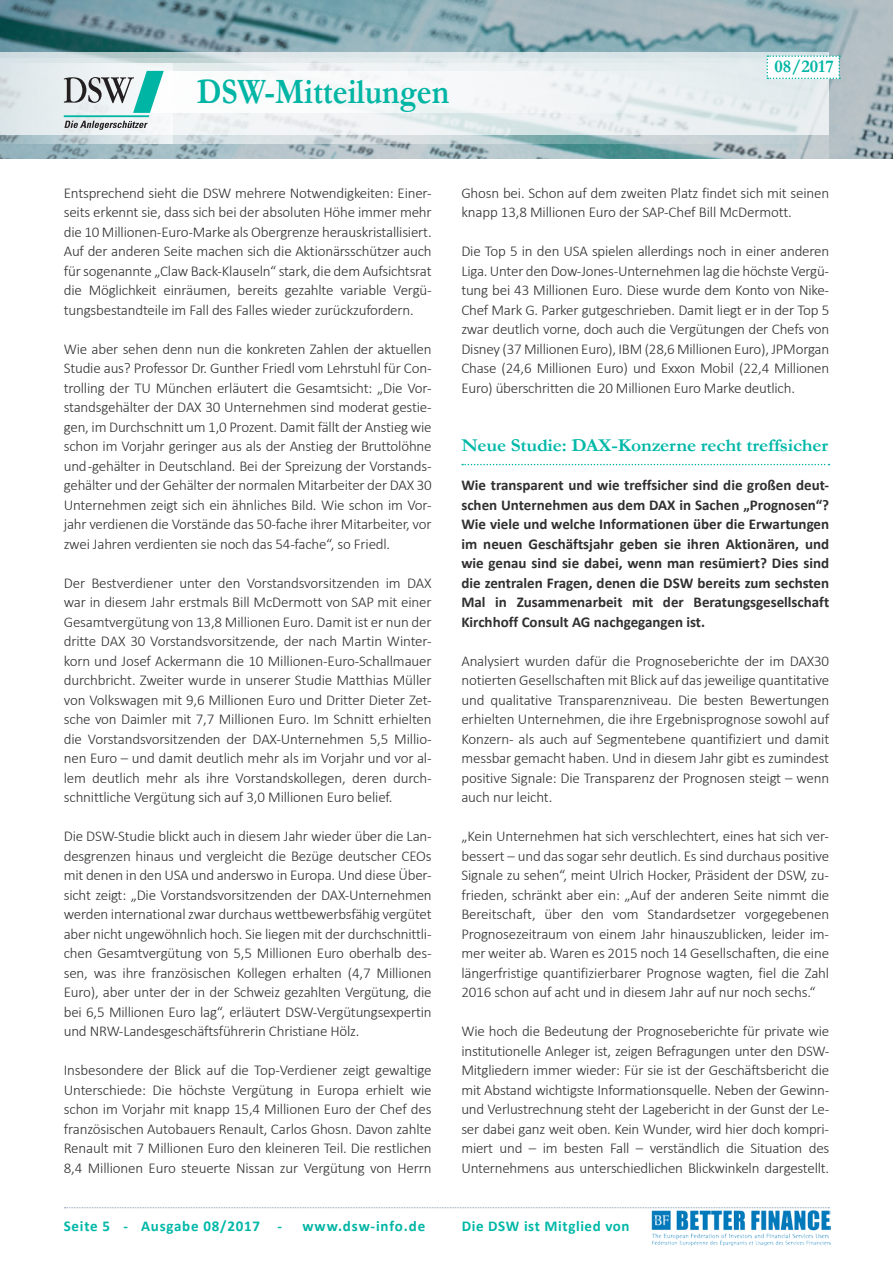
<style>
.page{position:relative;width:893px;height:1263px;background:#fff}
.page>*{position:absolute;margin:0;border:0;box-sizing:border-box;transform-origin:0 0}
.t1{font:700 36px "Garamond";color:#00b5a4;scale:.88 1}
.t2{font:700 18.15px "Garamond";letter-spacing:-.01em;color:#00b8a8;scale:1.08 1}
.t3{font:700 18px "Garamond";color:#00b5a4}
.t4{font:300 15px/19.5px "Calibri";letter-spacing:-.015em;color:#312f30;text-align:justify}
.t5{font:700 15px/19.5px "Calibri";color:#312f30;text-align:justify}
.t6{font:700 15px "Calibri";letter-spacing:.04em;color:#00b8a8}
.t7{font:700 15px "Calibri";letter-spacing:.06em;color:#00b5a4}
</style>
<div class="page">
<img style="left:651px;top:1210px;width:180px;height:36px">
<img style="left:0;top:0;width:893px;height:158px">
<svg style="left:0;top:135px;width:829px;height:24px;background:#a5bcc1"></svg>
<svg style="left:0;top:52px;width:829px;height:83px;fill:#e4ebed"></svg>
<svg style="left:767px;top:55px;width:73px;height:24px"></svg>
<div style="left:149px;top:71px;width:589px;height:42px;background:linear-gradient(to right,#fff,#e7eeef)"></div>
<svg style="left:0;top:63px;width:172px;height:81px;fill:#e2eaed"></svg>
<svg style="left:65px;top:1207px;width:764px;height:1px"></svg>
<svg style="left:64px;top:71px;width:100px;height:59px"></svg>
<svg style="left:462px;top:464px;width:367px;height:1px"></svg>
<h1 class="t1" style="left:197px;top:67px;width:289px">DSW-Mitteilungen</h1>
<p class="t3" style="left:774px;top:54px;width:61px">08/2017</p>
<p class="t4" style="left:64px;top:183px;width:369px">Entsprechend sieht die DSW mehrere Notwendigkeiten: Einer&shy;seits erkennt sie, dass sich bei der absoluten Höhe immer mehr die 10 Millionen-Euro-Marke als Obergrenze herauskristallisiert.<br>Auf der anderen Seite machen sich die Aktionärsschützer auch für sogenannte „Claw Back-Klauseln“ stark, die dem Aufsichtsrat die Möglichkeit einräumen, bereits gezahlte variable Vergü&shy;tungsbestandteile im Fall des Falles wieder zurückzufordern.</p>
<p class="t4" style="left:64px;top:339px;width:369px">Wie aber sehen denn nun die konkreten Zahlen der aktuellen Studie aus? Professor Dr. Gunther Friedl vom Lehrstuhl für Con&shy;trolling der TU München erläutert die Gesamtsicht: „Die Vor&shy;standsgehälter der DAX 30 Unternehmen sind moderat gestie&shy;gen, im Durchschnitt um 1,0 Prozent. Damit fällt der Anstieg wie schon im Vorjahr geringer aus als der Anstieg der Bruttolöhne und -gehälter in Deutschland. Bei der Spreizung der Vorstands&shy;gehälter und der Gehälter der normalen Mitarbeiter der DAX 30<br>Unternehmen zeigt sich ein ähnliches Bild. Wie schon im Vor&shy;jahr verdienen die Vorstände das 50-fache ihrer Mitarbeiter, vor zwei Jahren verdienten sie noch das 54-fache“, so Friedl.</p>
<p class="t4" style="left:64px;top:573px;width:369px">Der Bestverdiener unter den Vorstandsvorsitzenden im DAX war in diesem Jahr erstmals Bill McDermott von SAP mit einer Gesamtvergütung von 13,8 Millionen Euro. Damit ist er nun der dritte DAX 30 Vorstandsvorsitzende, der nach Martin Winter&shy;korn und Josef Ackermann die 10 Millionen-Euro-Schallmauer durchbricht. Zweiter wurde in unserer Studie Matthias Müller von Volkswagen mit 9,6 Millionen Euro und Dritter Dieter Zet&shy;sche von Daimler mit 7,7 Millionen Euro. Im Schnitt erhielten die Vorstandsvorsitzenden der DAX-Unternehmen 5,5 Millio&shy;nen Euro – und damit deutlich mehr als im Vorjahr und vor al&shy;lem deutlich mehr als ihre Vorstandskollegen, deren durch&shy;schnittliche Vergütung sich auf 3,0 Millionen Euro belief.</p>
<p class="t4" style="left:64px;top:826px;width:369px">Die DSW-Studie blickt auch in diesem Jahr wieder über die Lan&shy;desgrenzen hinaus und vergleicht die Bezüge deutscher CEOs mit denen in den USA und anderswo in Europa. Und diese Über&shy;sicht zeigt: „Die Vorstandsvorsitzenden der DAX-Unternehmen werden international zwar durchaus wettbewerbsfähig vergütet aber nicht ungewöhnlich hoch. Sie liegen mit der durchschnittli&shy;chen Gesamtvergütung von 5,5 Millionen Euro oberhalb des&shy;sen, was ihre französischen Kollegen erhalten (4,7 Millionen Euro), aber unter der in der Schweiz gezahlten Vergütung, die bei 6,5 Millionen Euro lag“, erläutert DSW-Vergütungsexpertin und NRW-Landesgeschäftsführerin Christiane Hölz.</p>
<p class="t4" style="left:64px;top:1060px;width:369px">Insbesondere der Blick auf die Top-Verdiener zeigt gewaltige Unterschiede: Die höchste Vergütung in Europa erhielt wie schon im Vorjahr mit knapp 15,4 Millionen Euro der Chef des französischen Autobauers Renault, Carlos Ghosn. Davon zahlte Renault mit 7 Millionen Euro den kleineren Teil. Die restlichen 8,4 Millionen Euro steuerte Nissan zur Vergütung von Herrn</p>
<p class="t4" style="left:461px;top:183px;width:369px">Ghosn bei. Schon auf dem zweiten Platz findet sich mit seinen knapp 13,8 Millionen Euro der SAP-Chef Bill McDermott.</p>
<p class="t4" style="left:461px;top:241px;width:369px">Die Top 5 in den USA spielen allerdings noch in einer anderen Liga. Unter den Dow-Jones-Unternehmen lag die höchste Vergü&shy;tung bei 43 Millionen Euro. Diese wurde dem Konto von Nike-Chef Mark G. Parker gutgeschrieben. Damit liegt er in der Top 5 zwar deutlich vorne, doch auch die Vergütungen der Chefs von Disney (37 Millionen Euro), IBM (28,6 Millionen Euro), JPMorgan Chase (24,6 Millionen Euro) und Exxon Mobil (22,4 Millionen Euro) überschritten die 20 Millionen Euro Marke deutlich.</p>
<p class="t2" style="left:461px;top:433px;width:341px">Neue Studie: DAX-Konzerne recht treffsicher</p>
<p class="t5" style="left:461px;top:475px;width:369px">Wie transparent und wie treffsicher sind die großen deut&shy;schen Unternehmen aus dem DAX in Sachen „Prognosen“?<br>Wie viele und welche Informationen über die Erwartungen im neuen Geschäftsjahr geben sie ihren Aktionären, und wie genau sind sie dabei, wenn man resümiert? Dies sind die zentralen Fragen, denen die DSW bereits zum sechsten Mal in Zusammenarbeit mit der Beratungsgesellschaft Kirchhoff Consult AG nachgegangen ist.</p>
<p class="t4" style="left:461px;top:651px;width:369px">Analysiert wurden dafür die Prognoseberichte der im DAX30 notierten Gesellschaften mit Blick auf das jeweilige quantitative und qualitative Transparenzniveau. Die besten Bewertungen erhielten Unternehmen, die ihre Ergebnisprognose sowohl auf Konzern- als auch auf Segmentebene quantifiziert und damit messbar gemacht haben. Und in diesem Jahr gibt es zumindest positive Signale: Die Transparenz der Prognosen steigt – wenn auch nur leicht.</p>
<p class="t4" style="left:461px;top:826px;width:369px">„Kein Unternehmen hat sich verschlechtert, eines hat sich ver&shy;bessert – und das sogar sehr deutlich. Es sind durchaus positive Signale zu sehen“, meint Ulrich Hocker, Präsident der DSW, zu&shy;frieden, schränkt aber ein: „Auf der anderen Seite nimmt die Bereitschaft, über den vom Standardsetzer vorgegebenen Prognosezeitraum von einem Jahr hinauszublicken, leider im&shy;mer weiter ab. Waren es 2015 noch 14 Gesellschaften, die eine längerfristige quantifizierbarer Prognose wagten, fiel die Zahl 2016 schon auf acht und in diesem Jahr auf nur noch sechs.“</p>
<p class="t4" style="left:461px;top:1021px;width:369px">Wie hoch die Bedeutung der Prognoseberichte für private wie institutionelle Anleger ist, zeigen Befragungen unter den DSW-Mitgliedern immer wieder: Für sie ist der Geschäftsbericht die mit Abstand wichtigste Informationsquelle. Neben der Gewinn&shy;und Verlustrechnung steht der Lagebericht in der Gunst der Le&shy;ser dabei ganz weit oben. Kein Wunder, wird hier doch kompri&shy;miert und – im besten Fall – verständlich die Situation des Unternehmens aus unterschiedlichen Blickwinkeln dargestellt.</p>
<p class="t6" style="left:64px;top:1216px;width:220px">Seite 5 - Ausgabe 08/2017 -</p>
<p class="t7" style="left:302px;top:1216px;width:124px">www.dsw-info.de</p>
<p class="t6" style="left:462px;top:1216px;width:169px">Die DSW ist Mitglied von</p>
</div>
